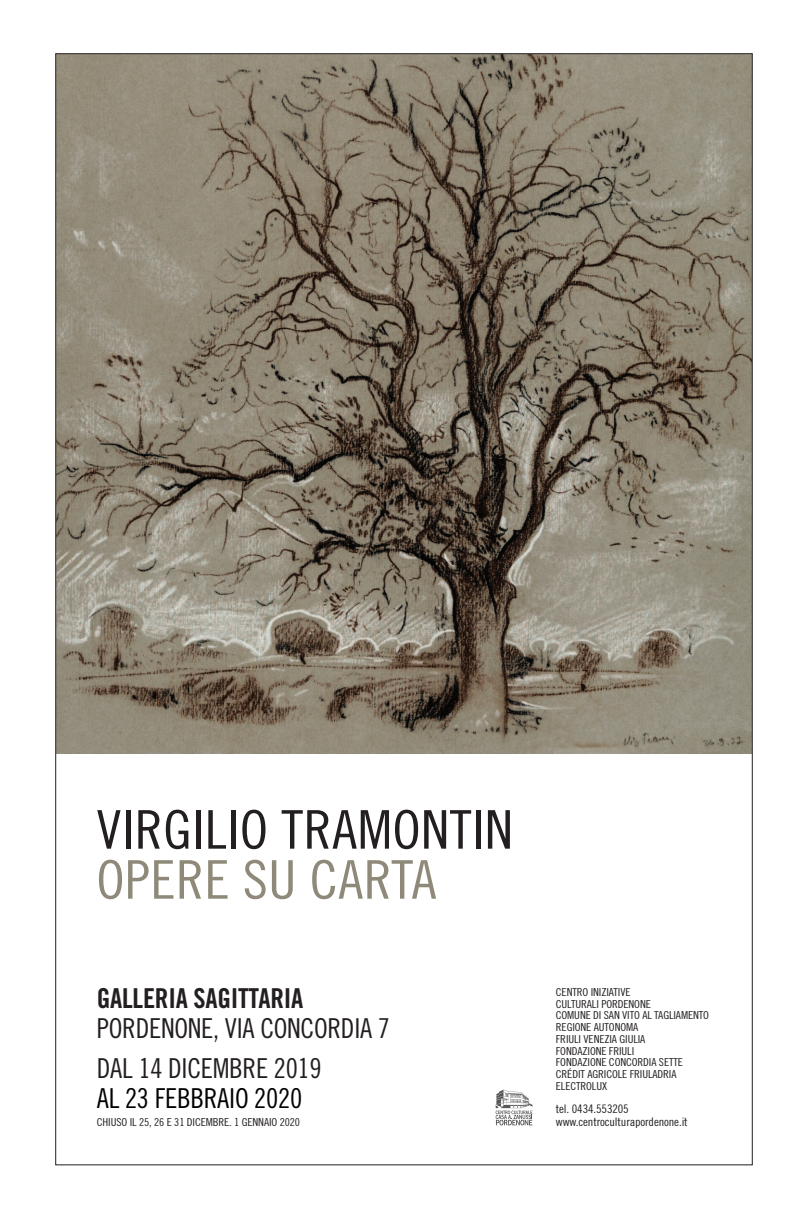
<style>
.page{position:relative;width:808px;height:1222px;background:#fff}
.page>*{position:absolute;margin:0;border:0;box-sizing:border-box;transform-origin:0 0}
.t1{font:53.3px "Trade Gothic Cond Eighteen";letter-spacing:.005em;color:#231f20;scale:1.06 1}
.t2{font:53.3px "Trade Gothic Cond Eighteen";letter-spacing:.005em;color:#8e8978;scale:1.06 1}
.t3{font:27.4px/39.9px "Trade Gothic Cond Eighteen";letter-spacing:-.01em;color:#231f20}
.t4{font:27.4px "Trade Gothic Bold Cond Twenty";letter-spacing:-.01em;color:#231f20}
.t5{font:27.4px "Trade Gothic Cond Eighteen";letter-spacing:-.01em;color:#000}
.t6{font:11.8px/12.1px "Trade Gothic Cond Eighteen";letter-spacing:-.01em;color:#231f20;scale:1.06 1}
.t7{font:11px/11.8px "Trade Gothic Cond Eighteen";letter-spacing:-.01em;color:#231f20;scale:1.06 1}
</style>
<div class="page">
<svg style="left:496px;top:1089px;width:37px;height:36px"></svg>
<img style="left:57px;top:55px;width:694px;height:698px">
<h1 class="t1" style="left:96px;top:810px;width:395px">VIRGILIO TRAMONTIN</h1>
<h1 class="t2" style="left:96px;top:860px;width:322px">OPERE SU CARTA</h1>
<h2 class="t4" style="left:97px;top:988px;width:208px">GALLERIA SAGITTARIA</h2>
<h2 class="t3" style="left:97px;top:1010px;width:295px">PORDENONE, VIA CONCORDIA 7<br>DAL 14 DICEMBRE 2019</h2>
<h2 class="t5" style="left:97px;top:1088px;width:207px">AL 23 FEBBRAIO 2020</h2>
<p class="t7" style="left:97px;top:1116px;width:193px">CHIUSO IL 25, 26 E 31 DICEMBRE. 1 GENNAIO 2020</p>
<p class="t7" style="left:556px;top:987px;width:146px">CENTRO INIZIATIVE<br>CULTURALI PORDENONE<br>COMUNE DI SAN VITO AL TAGLIAMENTO<br>REGIONE AUTONOMA<br>FRIULI VENEZIA GIULIA<br>FONDAZIONE FRIULI<br>FONDAZIONE CONCORDIA SETTE<br>CRÉDIT AGRICOLE FRIULADRIA<br>ELECTROLUX</p>
<p class="t6" style="left:556px;top:1104px;width:126px">tel. 0434.553205 www.centroculturapordenone.it</p>
</div>
